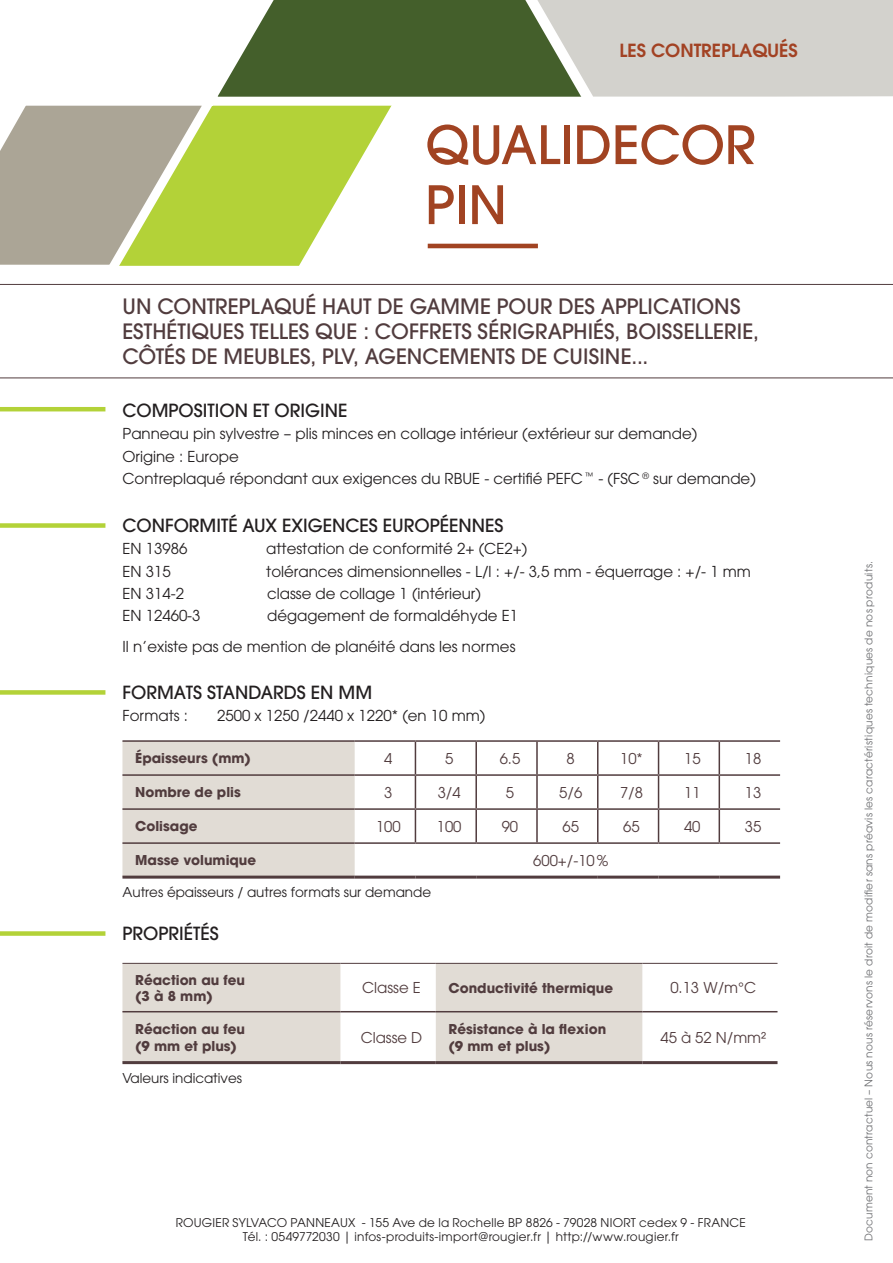
<style>
.page{position:relative;width:893px;height:1263px;background:#fff}
.page>*{position:absolute;margin:0;border:0;box-sizing:border-box;transform-origin:0 0}
.t1{font:500 52.5px/60px "Avant Garde LT";color:#a14322}
.t2{font:500 21px/25.2px "Avant Garde LT";color:#513c3e}
.t3{font:500 18px "Avant Garde LT";color:#231f20}
.t4{font:600 18px "Avant Garde LT";color:#a24223}
.t5{font:15px/22.2px "Avant Garde LT";color:#231f20}
.t6{font:14.85px "Avant Garde LT";color:#513c3e}
.t7{font:700 13.5px/16.2px "Avant Garde LT";color:#513c3e}
.t8{font:13.5px "Avant Garde LT";color:#231f20}
.t9{font:12px/14.4px "Avant Garde LT";letter-spacing:.02em;color:#231f20;text-align:center}
.t10{font:10.5px "Avant Garde LT";letter-spacing:.025em;color:#6c6d70}
</style>
<div class="page">
<svg style="left:0;top:0;width:893px;height:266px"></svg>
<hr style="left:428px;top:244px;width:110px;height:4px;background:#a14322">
<hr style="left:0;top:284px;width:893px;height:1px;background:#513c3e">
<hr style="left:0;top:378px;width:893px;height:1px;background:#513c3e">
<hr style="left:0;top:407px;width:105px;height:4px;background:#b3d238">
<div style="left:0;top:690px;width:105px;height:5px;background:#b3d238"></div>
<div style="left:0;top:523px;width:105px;height:5px;background:#b3d238"></div>
<div style="left:122px;top:742px;width:233px;height:134px;background:#e1dcd5"></div>
<hr style="left:536px;top:742px;width:2px;height:32px;background:#513c3e">
<hr style="left:536px;top:776px;width:2px;height:32px;background:#513c3e">
<hr style="left:536px;top:810px;width:2px;height:32px;background:#513c3e">
<hr style="left:122px;top:876px;width:233px;height:3px;background:#513c3e">
<hr style="left:355px;top:876px;width:60px;height:3px;background:#513c3e">
<hr style="left:415px;top:876px;width:61px;height:3px;background:#513c3e">
<hr style="left:476px;top:876px;width:61px;height:3px;background:#513c3e">
<hr style="left:537px;top:876px;width:61px;height:3px;background:#513c3e">
<hr style="left:598px;top:876px;width:60px;height:3px;background:#513c3e">
<hr style="left:658px;top:876px;width:61px;height:3px;background:#513c3e">
<hr style="left:719px;top:876px;width:61px;height:3px;background:#513c3e">
<hr style="left:355px;top:842px;width:60px;height:2px;background:#513c3e">
<hr style="left:476px;top:842px;width:61px;height:2px;background:#513c3e">
<hr style="left:537px;top:842px;width:61px;height:2px;background:#513c3e">
<hr style="left:355px;top:774px;width:60px;height:2px;background:#513c3e">
<hr style="left:476px;top:774px;width:61px;height:2px;background:#513c3e">
<hr style="left:537px;top:774px;width:61px;height:2px;background:#513c3e">
<hr style="left:355px;top:808px;width:60px;height:2px;background:#513c3e">
<hr style="left:476px;top:808px;width:61px;height:2px;background:#513c3e">
<hr style="left:537px;top:808px;width:61px;height:2px;background:#513c3e">
<hr style="left:597px;top:776px;width:1px;height:32px;background:#513c3e">
<hr style="left:658px;top:776px;width:1px;height:32px;background:#513c3e">
<hr style="left:719px;top:776px;width:1px;height:32px;background:#513c3e">
<hr style="left:598px;top:808px;width:60px;height:2px;background:#513c3e">
<hr style="left:597px;top:810px;width:1px;height:32px;background:#513c3e">
<hr style="left:598px;top:842px;width:60px;height:2px;background:#513c3e">
<hr style="left:658px;top:808px;width:61px;height:2px;background:#513c3e">
<hr style="left:658px;top:810px;width:1px;height:32px;background:#513c3e">
<hr style="left:658px;top:842px;width:61px;height:2px;background:#513c3e">
<hr style="left:719px;top:808px;width:61px;height:2px;background:#513c3e">
<hr style="left:719px;top:810px;width:1px;height:32px;background:#513c3e">
<hr style="left:719px;top:842px;width:61px;height:2px;background:#513c3e">
<hr style="left:597px;top:742px;width:1px;height:32px;background:#513c3e">
<hr style="left:658px;top:742px;width:1px;height:32px;background:#513c3e">
<hr style="left:719px;top:742px;width:1px;height:32px;background:#513c3e">
<hr style="left:598px;top:774px;width:60px;height:2px;background:#513c3e">
<hr style="left:658px;top:774px;width:61px;height:2px;background:#513c3e">
<hr style="left:719px;top:774px;width:61px;height:2px;background:#513c3e">
<hr style="left:122px;top:774px;width:233px;height:2px;background:#513c3e">
<hr style="left:122px;top:808px;width:233px;height:2px;background:#513c3e">
<hr style="left:122px;top:842px;width:233px;height:2px;background:#513c3e">
<hr style="left:415px;top:742px;width:1px;height:32px;background:#513c3e">
<hr style="left:475px;top:742px;width:2px;height:32px;background:#513c3e">
<hr style="left:415px;top:774px;width:61px;height:2px;background:#513c3e">
<hr style="left:415px;top:776px;width:1px;height:32px;background:#513c3e">
<hr style="left:475px;top:776px;width:2px;height:32px;background:#513c3e">
<hr style="left:415px;top:808px;width:61px;height:2px;background:#513c3e">
<hr style="left:415px;top:810px;width:1px;height:32px;background:#513c3e">
<hr style="left:475px;top:810px;width:2px;height:32px;background:#513c3e">
<hr style="left:415px;top:842px;width:61px;height:2px;background:#513c3e">
<hr style="left:122px;top:740px;width:233px;height:2px;background:#513c3e">
<hr style="left:355px;top:740px;width:60px;height:2px;background:#513c3e">
<hr style="left:415px;top:740px;width:61px;height:2px;background:#513c3e">
<hr style="left:476px;top:740px;width:61px;height:2px;background:#513c3e">
<hr style="left:537px;top:740px;width:61px;height:2px;background:#513c3e">
<hr style="left:598px;top:740px;width:60px;height:2px;background:#513c3e">
<hr style="left:658px;top:740px;width:61px;height:2px;background:#513c3e">
<hr style="left:719px;top:740px;width:61px;height:2px;background:#513c3e">
<div style="left:0;top:931px;width:105px;height:5px;background:#b3d238"></div>
<svg style="left:122px;top:964px;width:520px;height:97px;fill:#e1dcd5"></svg>
<hr style="left:122px;top:1011px;width:218px;height:1px;background:#513c3e">
<hr style="left:340px;top:1011px;width:96px;height:1px;background:#513c3e">
<hr style="left:436px;top:1011px;width:206px;height:1px;background:#513c3e">
<hr style="left:642px;top:1011px;width:135px;height:1px;background:#513c3e">
<hr style="left:122px;top:1061px;width:218px;height:3px;background:#513c3e">
<hr style="left:340px;top:1061px;width:96px;height:3px;background:#513c3e">
<hr style="left:436px;top:1061px;width:206px;height:3px;background:#513c3e">
<hr style="left:642px;top:1061px;width:135px;height:3px;background:#513c3e">
<hr style="left:122px;top:963px;width:218px;height:1px;background:#513c3e">
<hr style="left:340px;top:963px;width:96px;height:1px;background:#513c3e">
<hr style="left:436px;top:963px;width:206px;height:1px;background:#513c3e">
<hr style="left:642px;top:963px;width:135px;height:1px;background:#513c3e">
<p class="t4" style="left:620px;top:39px;width:180px">LES CONTREPLAQUÉS</p>
<h1 class="t1" style="left:425px;top:115px;width:332px">QUALIDECOR<br>PIN</h1>
<h2 class="t2" style="left:122px;top:294px;width:638px">UN CONTREPLAQUÉ HAUT DE GAMME POUR DES APPLICATIONS<br>ESTHÉTIQUES TELLES QUE : COFFRETS SÉRIGRAPHIÉS, BOISSELLERIE,<br>CÔTÉS DE MEUBLES, PLV, AGENCEMENTS DE CUISINE...</h2>
<p class="t3" style="left:122px;top:399px;width:226px">COMPOSITION ET ORIGINE</p>
<p class="t5" style="left:122px;top:423px;width:635px">Panneau pin sylvestre – plis minces en collage intérieur (extérieur sur demande)<br>Origine : Europe<br>Contreplaqué répondant aux exigences du RBUE - certifié PEFC <sup>™</sup> - (FSC <sup>®</sup> sur demande)</p>
<p class="t3" style="left:122px;top:514px;width:382px">CONFORMITÉ AUX EXIGENCES EUROPÉENNES</p>
<p class="t5" style="left:122px;top:538px;width:66px">EN 13986</p>
<p class="t5" style="left:266px;top:538px;width:263px">attestation de conformité 2+ (CE2+)</p>
<p class="t5" style="left:122px;top:560px;width:50px">EN 315</p>
<p class="t5" style="left:266px;top:560px;width:486px">tolérances dimensionnelles - L/l : +/- 3,5 mm - équerrage : +/- 1 mm</p>
<p class="t5" style="left:122px;top:582px;width:63px">EN 314-2</p>
<p class="t5" style="left:267px;top:582px;width:215px">classe de collage 1 (intérieur)</p>
<p class="t5" style="left:122px;top:604px;width:80px">EN 12460-3</p>
<p class="t5" style="left:122px;top:600px;width:397px;line-height:30.8px;text-align:right">dégagement de formaldéhyde E1<br>Il n’existe pas de mention de planéité dans les normes</p>
<p class="t3" style="left:122px;top:681px;width:251px">FORMATS STANDARDS EN MM</p>
<p class="t5" style="left:122px;top:705px;width:67px">Formats :</p>
<p class="t5" style="left:217px;top:705px;width:270px">2500 x 1250 /2440 x 1220* (en 10 mm)</p>
<p class="t7" style="left:135px;top:750px;width:117px">Épaisseurs (mm)</p>
<p class="t6" style="left:384px;top:750px;width:10px">4</p>
<p class="t6" style="left:445px;top:750px;width:10px">5</p>
<p class="t6" style="left:500px;top:750px;width:22px">6.5</p>
<p class="t6" style="left:567px;top:750px;width:10px">8</p>
<p class="t6" style="left:620px;top:750px;width:24px">10*</p>
<p class="t6" style="left:684px;top:750px;width:18px">15</p>
<p class="t6" style="left:745px;top:750px;width:18px">18</p>
<p class="t7" style="left:135px;top:784px;width:107px">Nombre de plis</p>
<p class="t6" style="left:384px;top:784px;width:10px">3</p>
<p class="t6" style="left:438px;top:784px;width:24px">3/4</p>
<p class="t6" style="left:506px;top:784px;width:10px">5</p>
<p class="t6" style="left:559px;top:784px;width:24px">5/6</p>
<p class="t6" style="left:620px;top:784px;width:24px">7/8</p>
<p class="t6" style="left:684px;top:784px;width:18px">11</p>
<p class="t6" style="left:745px;top:784px;width:18px">13</p>
<p class="t7" style="left:135px;top:818px;width:64px">Colisage</p>
<p class="t6" style="left:376px;top:818px;width:26px">100</p>
<p class="t6" style="left:437px;top:818px;width:26px">100</p>
<p class="t6" style="left:502px;top:818px;width:18px">90</p>
<p class="t6" style="left:562px;top:818px;width:18px">65</p>
<p class="t6" style="left:623px;top:818px;width:18px">65</p>
<p class="t6" style="left:684px;top:818px;width:18px">40</p>
<p class="t6" style="left:745px;top:818px;width:18px">35</p>
<p class="t7" style="left:135px;top:852px;width:122px">Masse volumique</p>
<p class="t6" style="left:533px;top:852px;width:76px">600+/-10%</p>
<p class="t8" style="left:122px;top:884px;width:310px">Autres épaisseurs / autres formats sur demande</p>
<p class="t3" style="left:122px;top:922px;width:98px">PROPRIÉTÉS</p>
<p class="t7" style="left:135px;top:972px;width:111px">Réaction au feu (3 à 8 mm)</p>
<p class="t6" style="left:362px;top:979px;width:60px">Classe E</p>
<p class="t7" style="left:449px;top:980px;width:166px">Conductivité thermique</p>
<p class="t6" style="left:670px;top:979px;width:87px">0.13 W/m°C</p>
<p class="t7" style="left:135px;top:1021px;width:111px">Réaction au feu (9 mm et plus)</p>
<p class="t6" style="left:361px;top:1029px;width:63px">Classe D</p>
<p class="t7" style="left:449px;top:1021px;width:159px">Résistance à la flexion (9 mm et plus)</p>
<p class="t6" style="left:660px;top:1029px;width:107px">45 à 52 N/mm²</p>
<p class="t8" style="left:122px;top:1070px;width:121px">Valeurs indicatives</p>
<p class="t9" style="left:176px;top:1215px;width:572px">ROUGIER SYLVACO PANNEAUX - 155 Ave de la Rochelle BP 8826 - 79028 NIORT cedex 9 - FRANCE<br>Tél. : 0549772030 | infos-produits-import@rougier.fr | http://www.rougier.fr</p>
<p class="t10" style="left:862px;top:1241px;width:682px;rotate:-90deg">Document non contractuel – Nous nous réservons le droit de modifier sans préavis les caractéristiques techniques de nos produits.</p>
</div>
